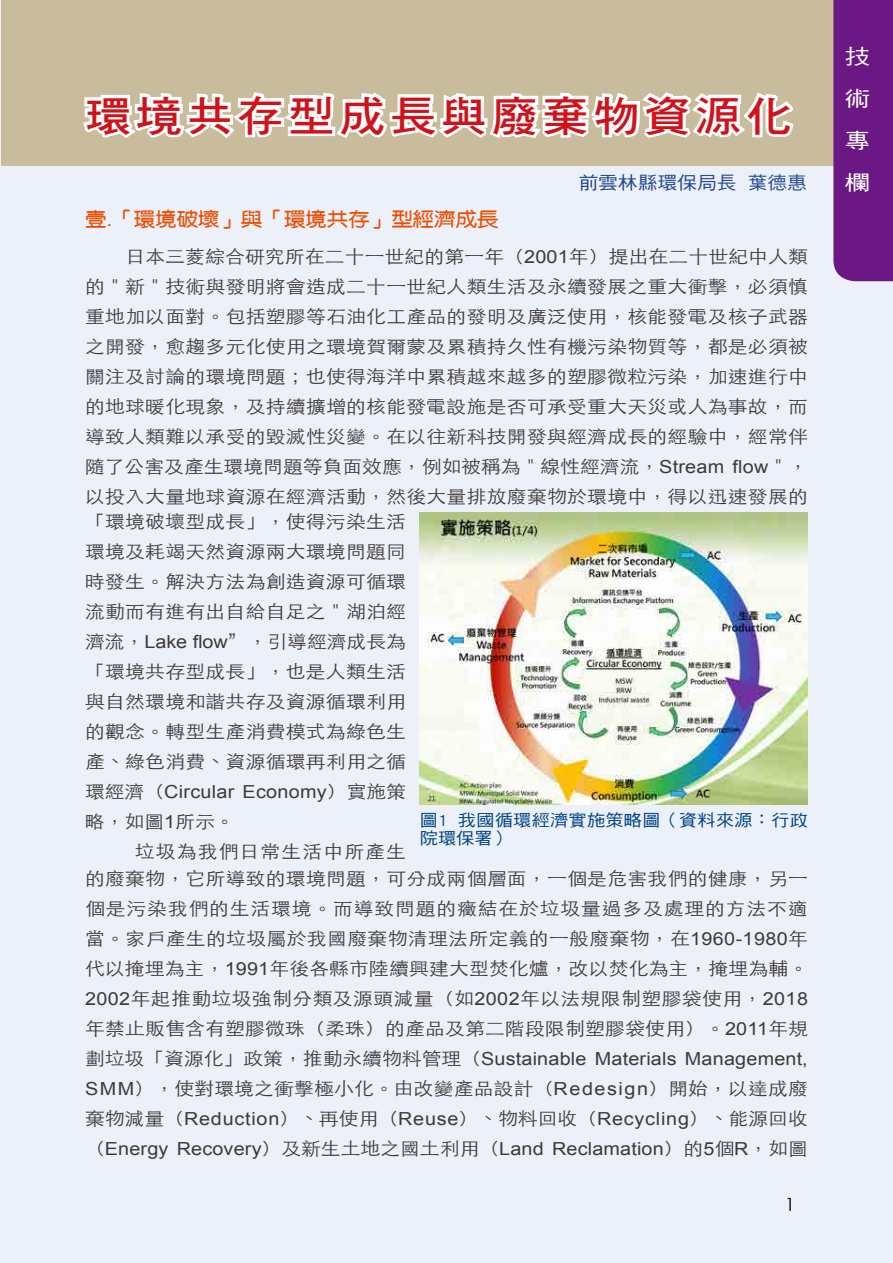
<style>
.page{position:relative;width:893px;height:1263px;background:#ecf0f9}
.page>*{position:absolute;margin:0;border:0;box-sizing:border-box;transform-origin:0 0}
.t1{font:42px "DF Hei Std W7";letter-spacing:.1em;color:#d0121b;scale:1.1 1}
.t2{font:21px/42px "DF Hei Std W5";color:#fff;text-align:justify;scale:1.2 1}
.t3{font:19.5px "DF Yuan Bd HK BF";color:#ea5006;scale:1.1 1}
.t4{font:300 18px/30px "ST Heiti TC";letter-spacing:.015em;color:#3e3a39;text-align:justify;scale:1.1 1}
.t5{font:18px "Arial";letter-spacing:.01em;color:#3e3a39;scale:1.1 1}
.t6{font:300 18px/30px "ST Heiti TC";letter-spacing:.06em;color:#3e3a39;scale:1.1 1}
.t7{font:18px "DF Hei Std W5";color:#0c3388;scale:1.1 1}
.t8{font:300 18px "ST Heiti TC";color:#000;scale:1.05 1}
.t9{font:16.5px/18px "DF Hei Std W5";letter-spacing:.015em;color:#004483;scale:1.1 1}
.s1{font-family:"Arial"}
.s2{font-family:"Arial";font-weight:400}
.s3{font-family:"ST Heiti TC";font-weight:300}
</style>
<div class="page">
<div style="left:1px;top:0;width:892px;height:166px;background:#c9bc9c"></div>
<svg style="left:833px;top:0;width:60px;height:281px"></svg>
<svg style="left:83px;top:92px;width:711px;height:46px"></svg>
<img style="left:420px;top:512px;width:388px;height:292px">
<h1 class="t1" style="left:85px;top:93px;width:644px">環境共存型成長與廢棄物資源化</h1>
<p class="t7" style="left:578px;top:173px;width:210px">前雲林縣環保局長 葉德惠</p>
<p class="t3" style="left:85px;top:209px;width:377px">壹<span class="s1">.</span>「環境破壞」與「環境共存」型經濟成長</p>
<p class="t4" style="left:85px;top:240px;width:659px;text-indent:40px">日本三菱綜合研究所在二十一世紀的第一年（<span class="s2">2001</span>年）提出在二十世紀中人類的＂新＂技術與發明將會造成二十一世紀人類生活及永續發展之重大衝擊，必須慎重地加以面對。包括塑膠等石油化工產品的發明及廣泛使用，核能發電及核子武器之開發，愈趨多元化使用之環境賀爾蒙及累積持久性有機污染物質等，都是必須被關注及討論的環境問題；也使得海洋中累積越來越多的塑膠微粒污染，加速進行中的地球暖化現象，及持續擴增的核能發電設施是否可承受重大天災或人為事故，而導致人類難以承受的毀滅性災變。在以往新科技開發與經濟成長的經驗中，經常伴隨了公害及產生環境問題等負面效應，例如被稱為＂線性經濟流，<span class="s2">Stream flow</span>＂，以投入大量地球資源在經濟活動，然後大量排放廢棄物於環境中，得以迅速發展的</p>
<p class="t4" style="left:85px;top:504px;width:293px">「環境破壞型成長」，使得污染生活環境及耗竭天然資源兩大環境問題同時發生。解決方法為創造資源可循環流動而有進有出自給自足之＂湖泊經濟流，<span class="s2">Lake flow</span>”，引導經濟成長為「環境共存型成長」，也是人類生活與自然環境和諧共存及資源循環利用的觀念。轉型生產消費模式為綠色生產、綠色消費、資源循環再利用之循</p>
<p class="t5" style="left:85px;top:780px;width:293px"><span class="s3">環經濟（</span>Circular Economy<span class="s3">）實施策</span></p>
<p class="t6" style="left:135px;top:804px;width:248px;text-indent:-50px">略，如圖<span class="s2">1</span>所示。<br>垃圾為我們日常生活中所產生</p>
<p class="t4" style="left:85px;top:862px;width:659px">的廢棄物，它所導致的環境問題，可分成兩個層面，一個是危害我們的健康，另一個是污染我們的生活環境。而導致問題的癥結在於垃圾量過多及處理的方法不適當。家戶產生的垃圾屬於我國廢棄物清理法所定義的一般廢棄物，在<span class="s2">1960-1980</span>年代以掩埋為主，<span class="s2">1991</span>年後各縣市陸續興建大型焚化爐，改以焚化為主，掩埋為輔。<span class="s2">2002</span>年起推動垃圾強制分類及源頭減量（如<span class="s2">2002</span>年以法規限制塑膠袋使用，<span class="s2">2018</span>年禁止販售含有塑膠微珠（柔珠）的產品及第二階段限制塑膠袋使用）。<span class="s2">2011</span>年規</p>
<p class="t5" style="left:85px;top:1047px;width:658px"><span class="s3">劃垃圾「資源化」政策，推動永續物料管理（</span>Sustainable Materials Management,</p>
<p class="t4" style="left:85px;top:1072px;width:659px"><span class="s2">SMM</span>），使對環境之衝擊極小化。由改變產品設計（<span class="s2">Redesign</span>）開始，以達成廢棄物減量（<span class="s2">Reduction</span>）、再使用（<span class="s2">Reuse</span>）、物料回收（<span class="s2">Recycling</span>）、能源回收</p>
<p class="t5" style="left:85px;top:1137px;width:659px"><span class="s3">（</span>Energy Recovery<span class="s3">）及新生土地之國土利用（</span>Land Reclamation<span class="s3">）的</span>5<span class="s3">個</span>R<span class="s3">，如圖</span></p>
<p class="t9" style="left:420px;top:811px;width:354px">圖1 我國循環經濟實施策略圖（資料來源：行政院環保署）</p>
<p class="t8" style="left:785px;top:1190px;width:11px">1</p>
<p class="t2" style="left:845px;top:35px;width:22px">技術專欄</p>
</div>
